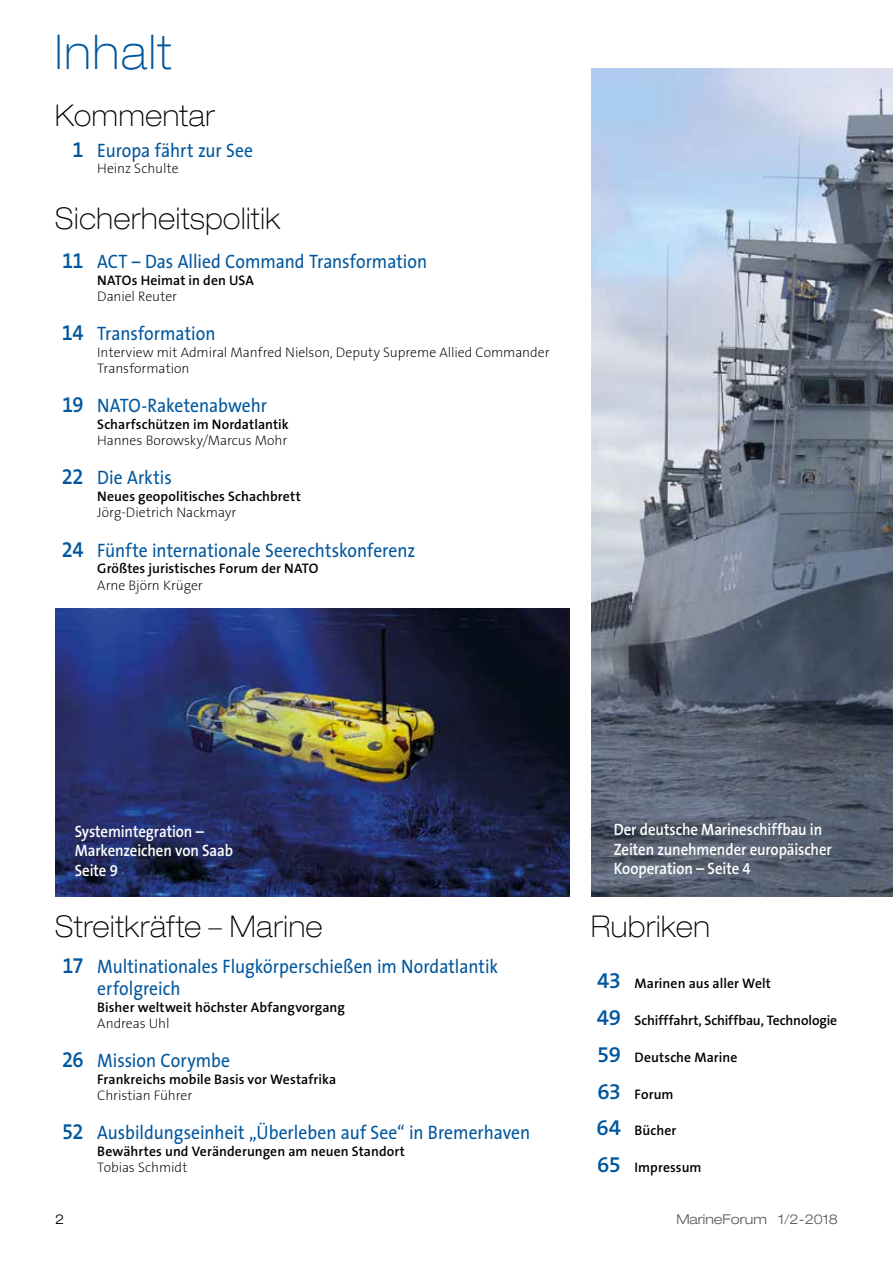
<style>
.page{position:relative;width:893px;height:1263px;background:#fff}
.page>*{position:absolute;margin:0;border:0;box-sizing:border-box;transform-origin:0 0}
.t1{font:100 expanded 48px "Helvetica Neue";letter-spacing:.045em;color:#00569d;scale:.9 1}
.t2{font:100 expanded 30px "Helvetica Neue";letter-spacing:.025em;color:#000;scale:.9 1}
.t3{font:19.5px/22.5px "The Sans";color:#00569d;scale:.9 1}
.t4{font:600 16.5px/19.5px "The Sans B6";letter-spacing:-.005em;color:#fff;scale:.9 1}
.t5{font:600 13.8px "The Sans B6";letter-spacing:.005em;color:#000}
.t6{font:200 13.8px/16.5px "The Sans B2";letter-spacing:-.005em;color:#000}
.t7{font:300 expanded 13.5px "Helvetica Neue";color:#575756}
.t8{font:300 expanded 13.5px "Helvetica Neue";color:#000}
.s1{font-family:"The Sans B6";font-weight:600;font-size:22.5px}
.s2{font-size:22.5px;color:#00569d}
.s3{font-family:"Helvetica Neue Light Ext SC800";font-weight:400;font-stretch:normal}
</style>
<div class="page">
<img style="left:55px;top:608px;width:515px;height:288px">
<img style="left:591px;top:68px;width:302px;height:828px">
<h1 class="t1" style="left:55px;top:24px;width:131px">Inhalt</h1>
<h2 class="t2" style="left:55px;top:97px;width:179px">Kommentar</h2>
<h3 class="t3" style="left:73px;top:139px;width:202px"><span class="s1">1</span> Europa fährt zur See</h3>
<p class="t6" style="left:97px;top:161px;width:83px">Heinz Schulte</p>
<h2 class="t2" style="left:55px;top:201px;width:252px">Sicherheitspolitik</h2>
<h3 class="t3" style="left:62px;top:250px;width:407px"><span class="s1">11</span> ACT – Das Allied Command Transformation</h3>
<p class="t5" style="left:97px;top:273px;width:158px">NATOs Heimat in den USA</p>
<p class="t6" style="left:97px;top:289px;width:81px">Daniel Reuter</p>
<h3 class="t3" style="left:62px;top:322px;width:172px"><span class="s1">14</span> Transformation</h3>
<p class="t6" style="left:97px;top:345px;width:454px">Interview mit Admiral Manfred Nielson, Deputy Supreme Allied Commander<br>Transformation</p>
<h3 class="t3" style="left:62px;top:394px;width:229px"><span class="s1">19</span> NATO-Raketenabwehr</h3>
<p class="t5" style="left:97px;top:417px;width:193px">Scharfschützen im Nordatlantik</p>
<p class="t6" style="left:97px;top:433px;width:191px">Hannes Borowsky/Marcus Mohr</p>
<h3 class="t3" style="left:62px;top:466px;width:124px"><span class="s1">22</span> Die Arktis</h3>
<p class="t5" style="left:97px;top:489px;width:205px">Neues geopolitisches Schachbrett</p>
<p class="t6" style="left:97px;top:505px;width:140px">Jörg-Dietrich Nackmayr</p>
<h3 class="t3" style="left:62px;top:538px;width:394px"><span class="s1">24</span> Fünfte internationale Seerechtskonferenz</h3>
<p class="t5" style="left:97px;top:561px;width:223px">Größtes juristisches Forum der NATO</p>
<p class="t6" style="left:97px;top:577px;width:107px">Arne Björn Krüger</p>
<p class="t4" style="left:75px;top:822px;width:177px">Systemintegration –<br>Markenzeichen von Saab<br>Seite 9</p>
<h2 class="t2" style="left:55px;top:908px;width:298px">Streitkräfte – Marine</h2>
<h3 class="t3" style="left:97px;top:954px;width:447px;text-indent:-35px"><span class="s1">17</span> Multinationales Flugkörperschießen im Nordatlantik erfolgreich</h3>
<p class="t5" style="left:97px;top:1000px;width:249px">Bisher weltweit höchster Abfangvorgang</p>
<p class="t6" style="left:97px;top:1016px;width:74px">Andreas Uhl</p>
<h3 class="t3" style="left:62px;top:1049px;width:188px"><span class="s1">26</span> Mission Corymbe</h3>
<p class="t5" style="left:97px;top:1072px;width:240px">Frankreichs mobile Basis vor Westafrika</p>
<p class="t6" style="left:97px;top:1088px;width:96px">Christian Führer</p>
<h3 class="t3" style="left:62px;top:1121px;width:521px"><span class="s1">52</span> Ausbildungseinheit „Überleben auf See“ in Bremerhaven</h3>
<p class="t5" style="left:97px;top:1144px;width:309px">Bewährtes und Veränderungen am neuen Standort</p>
<p class="t6" style="left:97px;top:1160px;width:92px">Tobias Schmidt</p>
<p class="t4" style="left:614px;top:820px;width:244px">Der deutsche Marineschiffbau in<br>Zeiten zunehmender europäischer<br>Kooperation – Seite 4</p>
<h2 class="t2" style="left:591px;top:908px;width:133px">Rubriken</h2>
<p class="t5" style="left:597px;top:976px;width:175px"><span class="s2">43</span> Marinen aus aller Welt</p>
<p class="t5" style="left:597px;top:1013px;width:242px"><span class="s2">49</span> Schifffahrt, Schiffbau, Technologie</p>
<p class="t5" style="left:597px;top:1050px;width:142px"><span class="s2">59</span> Deutsche Marine</p>
<p class="t5" style="left:597px;top:1087px;width:78px"><span class="s2">63</span> Forum</p>
<p class="t5" style="left:596px;top:1123px;width:82px"><span class="s2">64</span> Bücher</p>
<p class="t5" style="left:597px;top:1160px;width:106px"><span class="s2">65</span> Impressum</p>
<p class="t8" style="left:55px;top:1211px;width:11px">2</p>
<p class="t7" style="left:676px;top:1211px;width:163px">MarineForum <span class="s3">1/2-2018</span></p>
</div>
